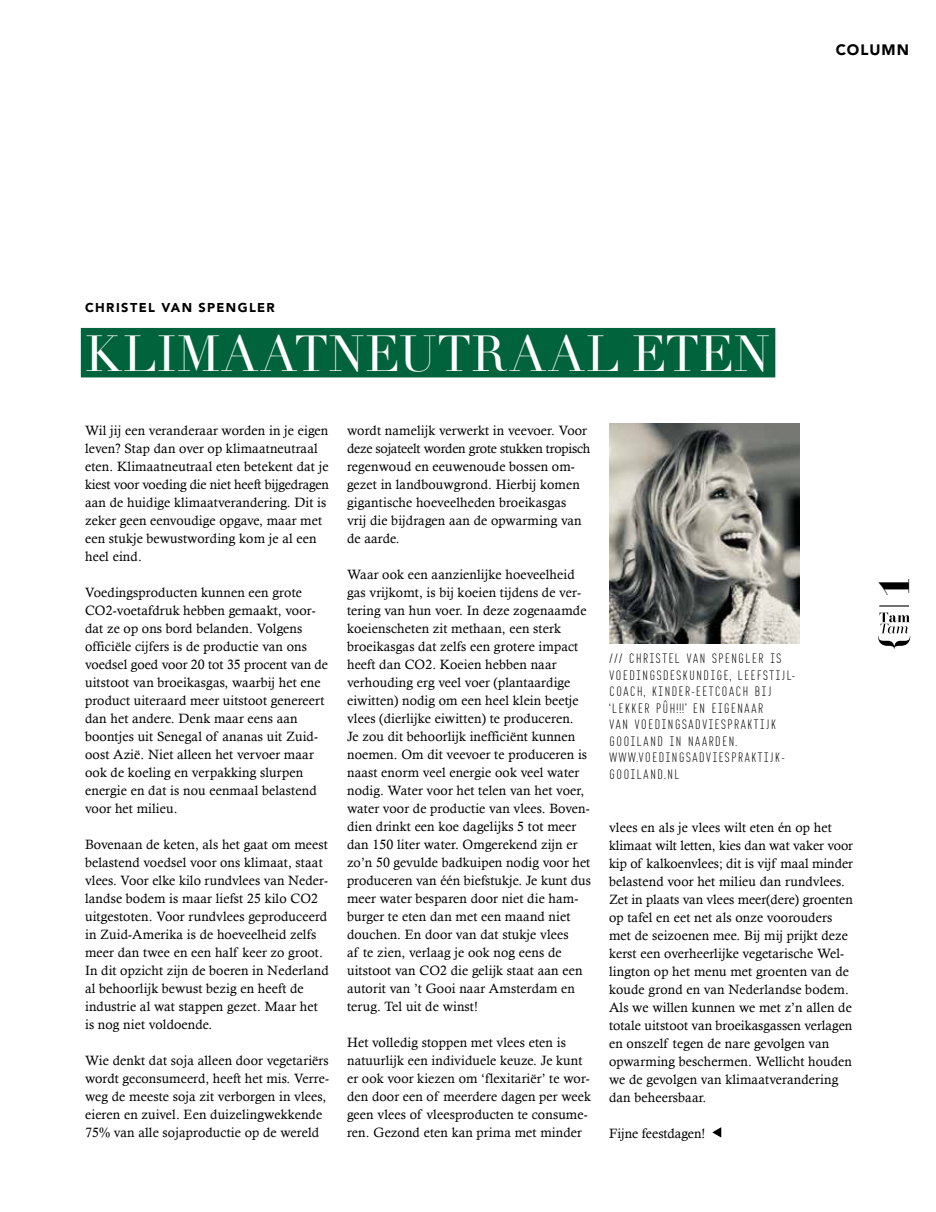
<style>
.page{position:relative;width:936px;height:1212px;background:#fff}
.page>*{position:absolute;margin:0;border:0;box-sizing:border-box;transform-origin:0 0}
.t1{font:49.5px "Didot";letter-spacing:.01em;color:#fff}
.t2{font:700 42.75px "Trivia Serif";color:#000}
.t3{font:900 15px "Avenir LT";letter-spacing:.075em;color:#000}
.t4{font:13.5px/18px "Calisto";letter-spacing:.01em;color:#000}
.t5{font:900 12.75px "Avenir LT Std";letter-spacing:.11em;color:#000}
.t6{font:100 12px/16.5px "AF Module Text OT";letter-spacing:.08em;color:#000}
</style>
<div class="page">
<img style="left:609px;top:423px;width:190px;height:220px">
<div style="left:81px;top:328px;width:694px;height:49px;background:#00633b"></div>
<svg style="left:878px;top:605px;width:32px;height:44px"></svg>
<svg style="left:712px;top:1127px;width:9px;height:10px"></svg>
<p class="t3" style="left:835px;top:41px;width:75px">COLUMN</p>
<p class="t5" style="left:85px;top:300px;width:191px">CHRISTEL VAN SPENGLER</p>
<h1 class="t1" style="left:85px;top:324px;width:686px">KLIMAATNEUTRAAL ETEN</h1>
<p class="t4" style="left:85px;top:422px;width:245px">Wil jij een veranderaar worden in je eigen leven? Stap dan over op klimaatneutraal eten. Klimaatneutraal eten betekent dat je kiest voor voeding die niet heeft bijgedragen aan de huidige klimaatverandering. Dit is zeker geen eenvoudige opgave, maar met een stukje bewustwording kom je al een heel eind.</p>
<p class="t4" style="left:85px;top:584px;width:244px">Voedingsproducten kunnen een grote CO2-voetafdruk hebben gemaakt, voor&shy;dat ze op ons bord belanden. Volgens officiële cijfers is de productie van ons voedsel goed voor 20 tot 35 procent van de uitstoot van broeikasgas, waarbij het ene product uiteraard meer uitstoot genereert dan het andere. Denk maar eens aan boontjes uit Senegal of ananas uit Zuid&shy;oost Azië. Niet alleen het vervoer maar ook de koeling en verpakking slurpen energie en dat is nou eenmaal belastend voor het milieu.</p>
<p class="t4" style="left:85px;top:836px;width:245px">Bovenaan de keten, als het gaat om meest belastend voedsel voor ons klimaat, staat vlees. Voor elke kilo rundvlees van Neder&shy;landse bodem is maar liefst 25 kilo CO2 uitgestoten. Voor rundvlees geproduceerd in Zuid-Amerika is de hoeveelheid zelfs meer dan twee en een half keer zo groot.<br>In dit opzicht zijn de boeren in Nederland al behoorlijk bewust bezig en heeft de industrie al wat stappen gezet. Maar het is nog niet voldoende.</p>
<p class="t4" style="left:85px;top:1052px;width:245px">Wie denkt dat soja alleen door vegetariërs wordt geconsumeerd, heeft het mis. Verre&shy;weg de meeste soja zit verborgen in vlees, eieren en zuivel. Een duizelingwekkende 75% van alle sojaproductie op de wereld</p>
<p class="t4" style="left:347px;top:422px;width:245px">wordt namelijk verwerkt in veevoer. Voor deze sojateelt worden grote stukken tropisch regenwoud en eeuwenoude bossen om&shy;gezet in landbouwgrond. Hierbij komen gigantische hoeveelheden broeikasgas<br>vrij die bijdragen aan de opwarming van de aarde.</p>
<p class="t4" style="left:347px;top:566px;width:245px">Waar ook een aanzienlijke hoeveelheid gas vrijkomt, is bij koeien tijdens de ver&shy;tering van hun voer. In deze zogenaamde koeienscheten zit methaan, een sterk broeikasgas dat zelfs een grotere impact heeft dan CO2. Koeien hebben naar verhouding erg veel voer (plantaardige eiwitten) nodig om een heel klein beetje vlees (dierlijke eiwitten) te produceren.<br>Je zou dit behoorlijk inefficiënt kunnen noemen. Om dit veevoer te produceren is naast enorm veel energie ook veel water nodig. Water voor het telen van het voer, water voor de productie van vlees. Boven&shy;dien drinkt een koe dagelijks 5 tot meer dan 150 liter water. Omgerekend zijn er zo’n 50 gevulde badkuipen nodig voor het produceren van één biefstukje. Je kunt dus meer water besparen door niet die ham&shy;burger te eten dan met een maand niet douchen. En door van dat stukje vlees<br>af te zien, verlaag je ook nog eens de uitstoot van CO2 die gelijk staat aan een autorit van ’t Gooi naar Amsterdam en terug. Tel uit de winst!</p>
<p class="t4" style="left:347px;top:1034px;width:245px">Het volledig stoppen met vlees eten is natuurlijk een individuele keuze. Je kunt er ook voor kiezen om ‘flexitariër’ te wor&shy;den door een of meerdere dagen per week geen vlees of vleesproducten te consume&shy;ren. Gezond eten kan prima met minder</p>
<p class="t6" style="left:609px;top:650px;width:187px">/// CHRISTEL VAN SPENGLER IS<br>VOEDINGSDESKUNDIGE, LEEFSTIJL-<br>COACH, KINDER-EETCOACH BIJ ‘LEKKER PÛH!!!’ EN EIGENAAR<br>VAN VOEDINGSADVIESPRAKTIJK<br>GOOILAND IN NAARDEN.<br>WWW.VOEDINGSADVIESPRAKTIJK-<br>GOOILAND.NL</p>
<p class="t4" style="left:609px;top:818px;width:245px">vlees en als je vlees wilt eten én op het klimaat wilt letten, kies dan wat vaker voor kip of kalkoenvlees; dit is vijf maal minder belastend voor het milieu dan rundvlees.<br>Zet in plaats van vlees meer(dere) groenten op tafel en eet net als onze voorouders met de seizoenen mee. Bij mij prijkt deze kerst een overheerlijke vegetarische Wel&shy;lington op het menu met groenten van de koude grond en van Nederlandse bodem.<br>Als we willen kunnen we met z’n allen de totale uitstoot van broeikasgassen verlagen en onszelf tegen de nare gevolgen van opwarming beschermen. Wellicht houden we de gevolgen van klimaatverandering dan beheersbaar.</p>
<p class="t4" style="left:609px;top:1124px;width:98px">Fijne feestdagen!</p>
<h2 class="t2" style="left:870px;top:600px;width:27px;rotate:-90deg">1</h2>
</div>
